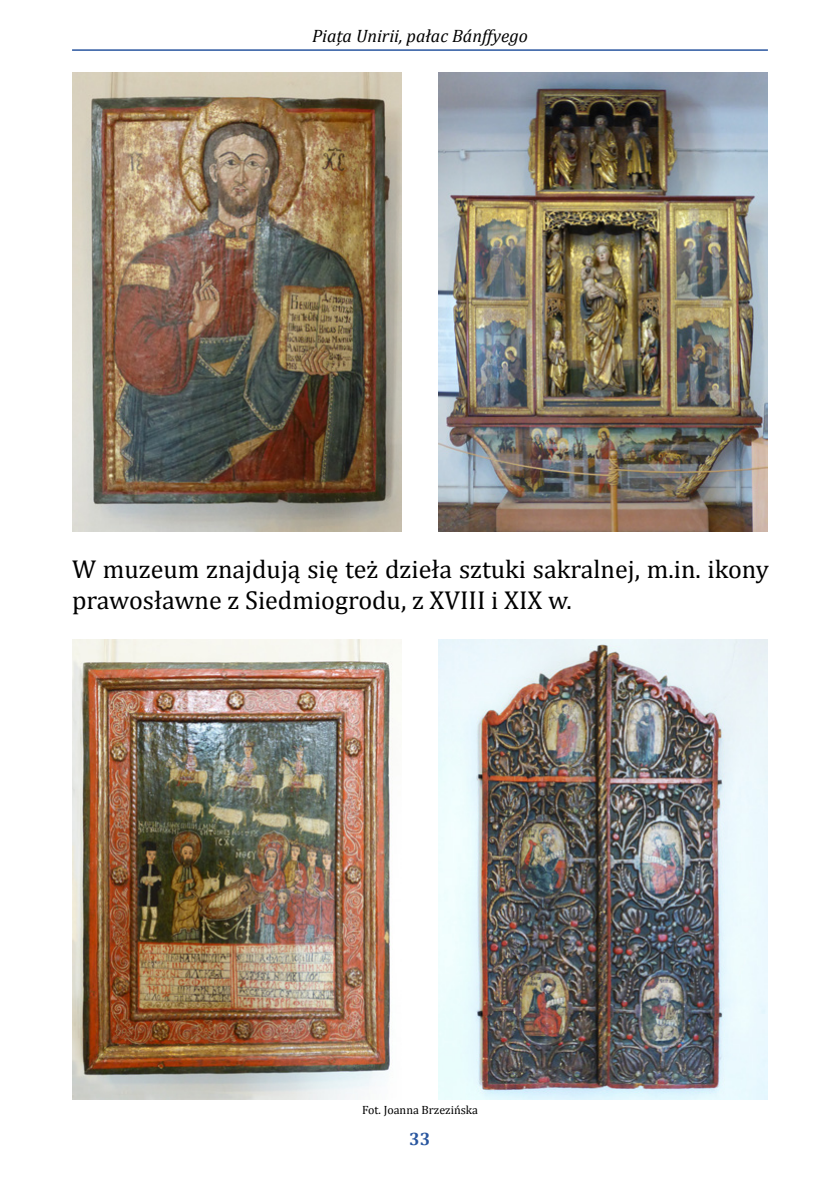
<style>
.page{position:relative;width:840px;height:1191px;background:#fff}
.page>*{position:absolute;margin:0;border:0;box-sizing:border-box;transform-origin:0 0}
.t1{font:26px/31.2px "Cambria";color:#000}
.t2{font:italic 18px "Cambria";color:#000}
.t3{font:700 18px "Cambria";color:#29569f}
.t4{font:12px "Cambria";color:#000}
</style>
<div class="page">
<hr style="left:72px;top:49px;width:695px;height:2px;background:#29569f">
<img style="left:438px;top:639px;width:329px;height:460px">
<img style="left:72px;top:639px;width:329px;height:460px">
<img style="left:72px;top:72px;width:329px;height:459px">
<img style="left:438px;top:72px;width:329px;height:459px">
<p class="t2" style="left:312px;top:24px;width:217px">Piața Unirii, pałac Bánffyego</p>
<p class="t1" style="left:72px;top:553px;width:698px">W muzeum znajdują się też dzieła sztuki sakralnej, m.in. ikony prawosławne z Siedmiogrodu, z XVIII i XIX w.</p>
<p class="t4" style="left:362px;top:1103px;width:117px">Fot. Joanna Brzezińska</p>
<p class="t3" style="left:409px;top:1126px;width:23px">33</p>
</div>
